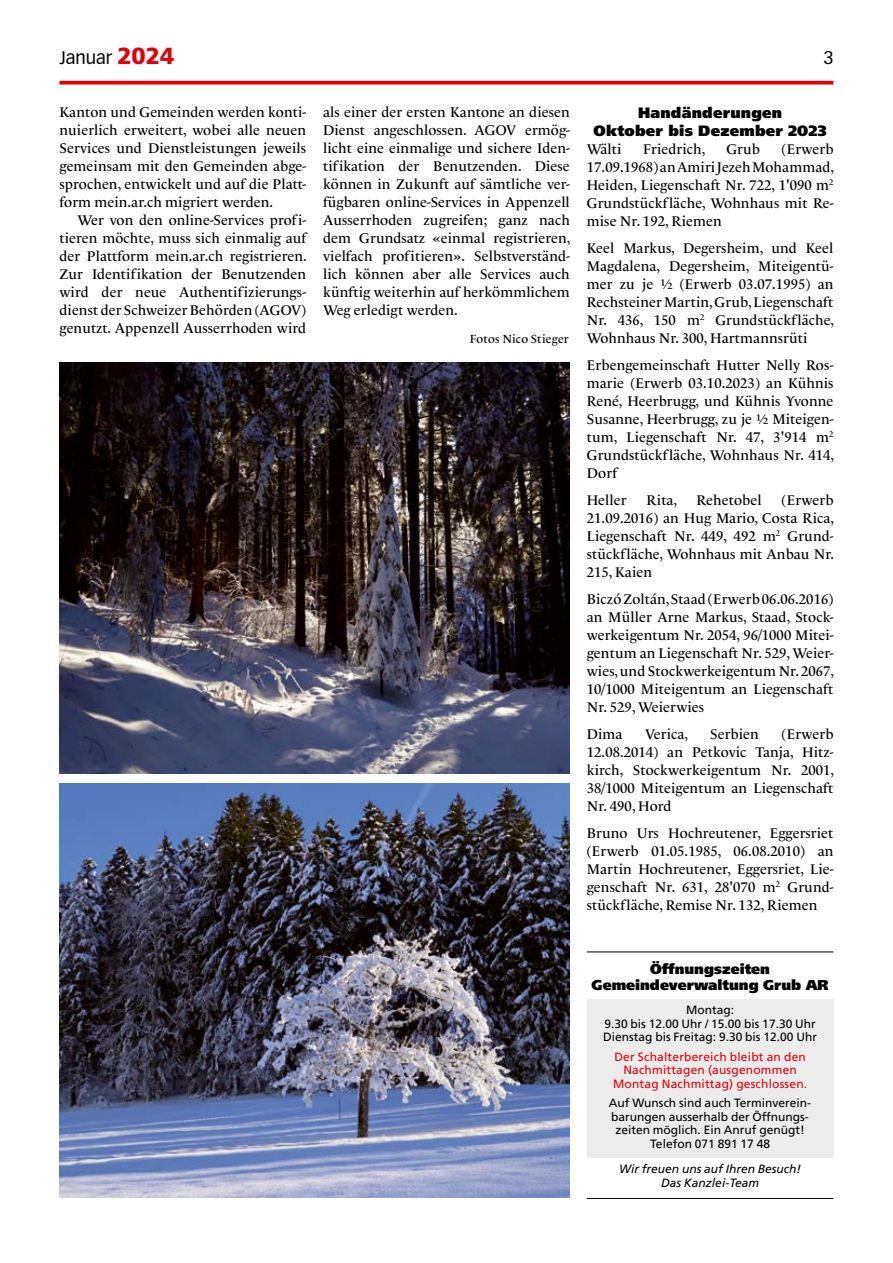
<style>
.page{position:relative;width:893px;height:1263px;background:#fff}
.page>*{position:absolute;margin:0;border:0;box-sizing:border-box;transform-origin:0 0}
.t1{font:18px "Vectora LT Pro";color:#000}
.t2{font:900 15px/18px "Frutiger LT Com";letter-spacing:.015em;color:#000;text-align:center}
.t3{font:14.25px/18px "Le Monde Livre Cla Std";letter-spacing:.01em;color:#000;text-align:justify}
.t4{font:900 14.25px/16.5px "Frutiger LT Com";color:#000;text-align:center}
.t5{font:12px/13.5px "Frutiger LT Com";color:#000;text-align:center}
.t6{font:12px/13.5px "Frutiger LT Com";letter-spacing:.015em;color:#e3000b;text-align:center}
.t7{font:italic 12px/13.5px "Frutiger LT Com";color:#000;text-align:center}
.t8{font:12px "Le Monde Livre Cla Std";letter-spacing:.02em;color:#000}
.s1{font-family:"Frutiger LT Com";font-weight:900;font-size:23.25px;color:#e3000b}
</style>
<div class="page">
<svg style="left:60px;top:81px;width:773px;height:4px;background:#e61c26"></svg>
<div style="left:587px;top:999px;width:246px;height:159px;background:#ececec"></div>
<hr style="left:587px;top:951px;width:246px;height:1px;background:#000">
<hr style="left:587px;top:1198px;width:246px;height:1px;background:#000">
<img style="left:60px;top:362px;width:510px;height:412px">
<img style="left:60px;top:783px;width:510px;height:415px">
<p class="t1" style="left:60px;top:47px;width:116px">Januar <span class="s1">2024</span></p>
<p class="t1" style="left:823px;top:47px;width:12px">3</p>
<p class="t3" style="left:60px;top:103px;width:248px">Kanton und Gemeinden werden konti&shy;nuierlich erweitert, wobei alle neuen Services und Dienstleistungen jeweils gemeinsam mit den Gemeinden abge&shy;sprochen, entwickelt und auf die Platt&shy;form mein.ar.ch migriert werden.</p>
<p class="t3" style="left:60px;top:211px;width:249px;text-indent:18px">Wer von den online-Services profi&shy;tieren möchte, muss sich einmalig auf der Plattform mein.ar.ch registrieren.<br>Zur Identifikation der Benutzenden wird der neue Authentifizierungs&shy;dienst der Schweizer Behörden (AGOV) genutzt. Appenzell Ausserrhoden wird</p>
<p class="t3" style="left:323px;top:103px;width:249px">als einer der ersten Kantone an diesen Dienst angeschlossen. AGOV ermög&shy;licht eine einmalige und sichere Iden&shy;tifikation der Benutzenden. Diese können in Zukunft auf sämtliche ver&shy;fügbaren online-Services in Appenzell Ausserrhoden zugreifen; ganz nach dem Grundsatz «einmal registrieren, vielfach profitieren». Selbstverständ&shy;lich können aber alle Services auch künftig weiterhin auf herkömmlichem Weg erledigt werden.</p>
<p class="t8" style="left:470px;top:332px;width:101px">Fotos Nico Stieger</p>
<p class="t2" style="left:594px;top:103px;width:235px">Handänderungen<br>Oktober bis Dezember 2023</p>
<p class="t3" style="left:587px;top:140px;width:36px">Wälti</p>
<p class="t3" style="left:643px;top:140px;width:64px">Friedrich,</p>
<p class="t3" style="left:726px;top:140px;width:35px">Grub</p>
<p class="t3" style="left:587px;top:140px;width:249px;text-indent:195px">(Erwerb 17.09.1968) an Amiri Jezeh Mohammad, Heiden, Liegenschaft Nr. 722, 1'090 m<sup>2<br></sup>Grundstückfläche, Wohnhaus mit Re&shy;mise Nr. 192, Riemen</p>
<p class="t3" style="left:587px;top:239px;width:249px">Keel Markus, Degersheim, und Keel Magdalena, Degersheim, Miteigentü&shy;mer zu je ½ (Erwerb 03.07.1995) an Rechsteiner Martin, Grub, Liegenschaft Nr. 436, 150 m<sup>2</sup> Grundstückfläche, Wohnhaus Nr. 300, Hartmannsrüti</p>
<p class="t3" style="left:587px;top:356px;width:249px">Erbengemeinschaft Hutter Nelly Ros&shy;marie (Erwerb 03.10.2023) an Kühnis René, Heerbrugg, und Kühnis Yvonne Susanne, Heerbrugg, zu je ½ Miteigen&shy;tum, Liegenschaft Nr. 47, 3'914 m<sup>2<br></sup>Grundstückfläche, Wohnhaus Nr. 414, Dorf</p>
<p class="t3" style="left:587px;top:491px;width:41px">Heller</p>
<p class="t3" style="left:647px;top:491px;width:32px">Rita,</p>
<p class="t3" style="left:696px;top:491px;width:67px">Rehetobel</p>
<p class="t3" style="left:587px;top:491px;width:249px;text-indent:195px">(Erwerb 21.09.2016) an Hug Mario, Costa Rica, Liegenschaft Nr. 449, 492 m<sup>2</sup> Grund&shy;stückfläche, Wohnhaus mit Anbau Nr.<br>215, Kaien</p>
<p class="t3" style="left:587px;top:590px;width:249px">Biczó Zoltán, Staad (Erwerb 06.06.2016) an Müller Arne Markus, Staad, Stock&shy;werkeigentum Nr. 2054, 96/1000 Mitei&shy;gentum an Liegenschaft Nr. 529, Weier&shy;wies, und Stockwerkeigentum Nr. 2067, 10/1000 Miteigentum an Liegenschaft Nr. 529, Weierwies</p>
<p class="t3" style="left:587px;top:725px;width:37px">Dima</p>
<p class="t3" style="left:645px;top:725px;width:44px">Verica,</p>
<p class="t3" style="left:710px;top:725px;width:50px">Serbien</p>
<p class="t3" style="left:587px;top:725px;width:249px;text-indent:195px">(Erwerb 12.08.2014) an Petkovic Tanja, Hitz&shy;kirch, Stockwerkeigentum Nr. 2001, 38/1000 Miteigentum an Liegenschaft Nr. 490, Hord</p>
<p class="t3" style="left:587px;top:824px;width:248px">Bruno Urs Hochreutener, Eggersriet (Erwerb 01.05.1985, 06.08.2010) an Martin Hochreutener, Eggersriet, Lie&shy;genschaft Nr. 631, 28'070 m<sup>2</sup> Grund&shy;stückfläche, Remise Nr. 132, Riemen</p>
<p class="t4" style="left:592px;top:960px;width:239px">Öffnungszeiten<br>Gemeindeverwaltung Grub AR</p>
<p class="t5" style="left:603px;top:1003px;width:215px">Montag:<br>9.30 bis 12.00 Uhr / 15.00 bis 17.30 Uhr<br>Dienstag bis Freitag: 9.30 bis 12.00 Uhr</p>
<p class="t6" style="left:613px;top:1050px;width:196px">Der Schalterbereich bleibt an den<br>Nachmittagen (ausgenommen<br>Montag Nachmittag) geschlossen.</p>
<p class="t5" style="left:609px;top:1096px;width:204px">Auf Wunsch sind auch Terminverein&shy;barungen ausserhalb der Öffnungs&shy;zeiten möglich. Ein Anruf genügt!<br>Telefon 071 891 17 48</p>
<p class="t7" style="left:619px;top:1162px;width:184px">Wir freuen uns auf Ihren Besuch!<br>Das Kanzlei-Team</p>
</div>
